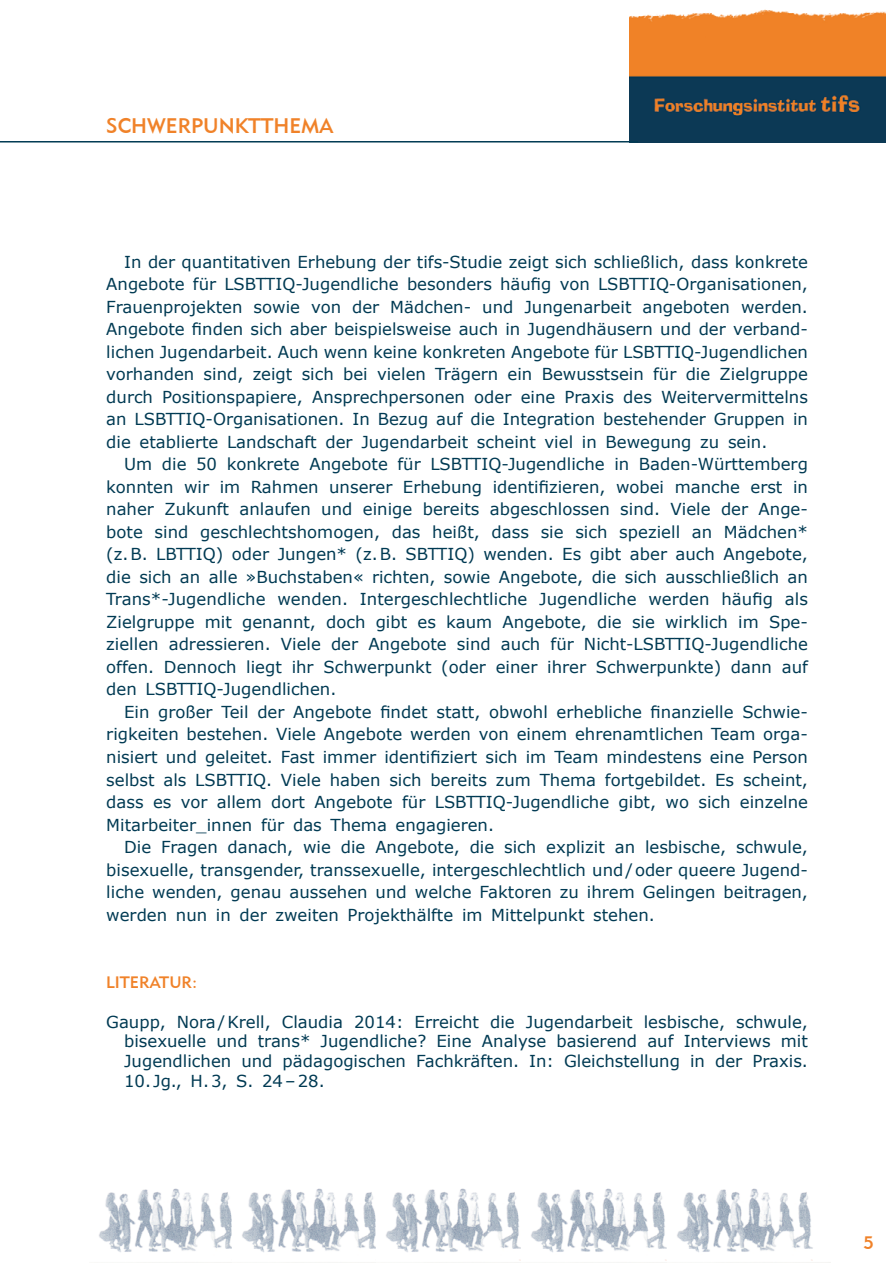
<style>
.page{position:relative;width:893px;height:1263px;background:#fff}
.page>*{position:absolute;margin:0;border:0;box-sizing:border-box;transform-origin:0 0}
.t1{font:21px "Geometric 415 BT Medium A";color:#f08229}
.t2{font:18px "Geometric 415 BT Medium A";color:#f08229}
.t3{font:16.5px/22.5px "Verdana";color:#003a53;text-align:justify}
.t4{font:16.5px "Geometric 415 BT Medium A";color:#f08229}
</style>
<div class="page">
<img style="left:99px;top:1188px;width:133px;height:75px">
<img style="left:242px;top:1188px;width:134px;height:75px">
<img style="left:386px;top:1188px;width:135px;height:75px">
<img style="left:629px;top:9px;width:256px;height:133px">
<img style="left:531px;top:1188px;width:136px;height:75px">
<img style="left:677px;top:1188px;width:153px;height:75px">
<hr style="left:0;top:141px;width:638px;height:2px;background:#003a53">
<p class="t1" style="left:106px;top:113px;width:57px">SCHWER</p>
<p class="t1" style="left:191px;top:113px;width:144px">PUN KTTHEMA</p>
<p class="t3" style="left:106px;top:250px;width:703px;text-indent:18px">In der quantitativen Erhebung der tifs-Studie zeigt sich schließlich, dass konkrete Angebote für LSBTTIQ-Jugendliche besonders häufig von LSBTTIQ-Organisationen, Frauenprojekten sowie von der Mädchen- und Jungenarbeit angeboten werden.<br>Angebote finden sich aber beispielsweise auch in Jugendhäusern und der verband&shy;lichen Jugendarbeit. Auch wenn keine konkreten Angebote für LSBTTIQ-Jugendlichen vorhanden sind, zeigt sich bei vielen Trägern ein Bewusstsein für die Zielgruppe durch Positionspapiere, Ansprechpersonen oder eine Praxis des Weitervermittelns an LSBTTIQ-Organisationen. In Bezug auf die Integration bestehender Gruppen in die etablierte Landschaft der Jugendarbeit scheint viel in Bewegung zu sein.</p>
<p class="t3" style="left:106px;top:453px;width:703px;text-indent:18px">Um die 50 konkrete Angebote für LSBTTIQ-Jugendliche in Baden-Württemberg konnten wir im Rahmen unserer Erhebung identifizieren, wobei manche erst in naher Zukunft anlaufen und einige bereits abgeschlossen sind. Viele der Ange&shy;bote sind geschlechtshomogen, das heißt, dass sie sich speziell an Mädchen* (z.B. LBTTIQ) oder Jungen* (z.B. SBTTIQ) wenden. Es gibt aber auch Angebote, die sich an alle »Buchstaben« richten, sowie Angebote, die sich ausschließlich an Trans*-Jugendliche wenden. Intergeschlechtliche Jugendliche werden häufig als Zielgruppe mit genannt, doch gibt es kaum Angebote, die sie wirklich im Spe&shy;ziellen adressieren. Viele der Angebote sind auch für Nicht-LSBTTIQ-Jugendliche offen. Dennoch liegt ihr Schwerpunkt (oder einer ihrer Schwerpunkte) dann auf den LSBTTIQ-Jugendlichen.</p>
<p class="t3" style="left:106px;top:700px;width:703px;text-indent:18px">Ein großer Teil der Angebote findet statt, obwohl erhebliche finanzielle Schwie&shy;rigkeiten bestehen. Viele Angebote werden von einem ehrenamtlichen Team orga&shy;nisiert und geleitet. Fast immer identifiziert sich im Team mindestens eine Person selbst als LSBTTIQ. Viele haben sich bereits zum Thema fortgebildet. Es scheint, dass es vor allem dort Angebote für LSBTTIQ-Jugendliche gibt, wo sich einzelne Mitarbeiter_innen für das Thema engagieren.</p>
<p class="t3" style="left:106px;top:836px;width:703px;text-indent:18px">Die Fragen danach, wie die Angebote, die sich explizit an lesbische, schwule, bisexuelle, transgender, transsexuelle, intergeschlechtlich und/oder queere Jugend&shy;liche wenden, genau aussehen und welche Faktoren zu ihrem Gelingen beitragen, werden nun in der zweiten Projekthälfte im Mittelpunkt stehen.</p>
<p class="t4" style="left:106px;top:972px;width:18px">LITER</p>
<p class="t4" style="left:150px;top:972px;width:49px">ATUR:</p>
<p class="t3" style="left:124px;top:1011px;width:685px;line-height:19.8px;text-indent:-18px">Gaupp, Nora/Krell, Claudia 2014: Erreicht die Jugendarbeit lesbische, schwule, bisexuelle und trans* Jugendliche? Eine Analyse basierend auf Interviews mit Jugendlichen und pädagogischen Fachkräften. In: Gleichstellung in der Praxis.</p>
<p class="t3" style="left:124px;top:1070px;width:202px">10. Jg., H.3, S. 24–28.</p>
<p class="t2" style="left:863px;top:1232px;width:12px">5</p>
</div>
